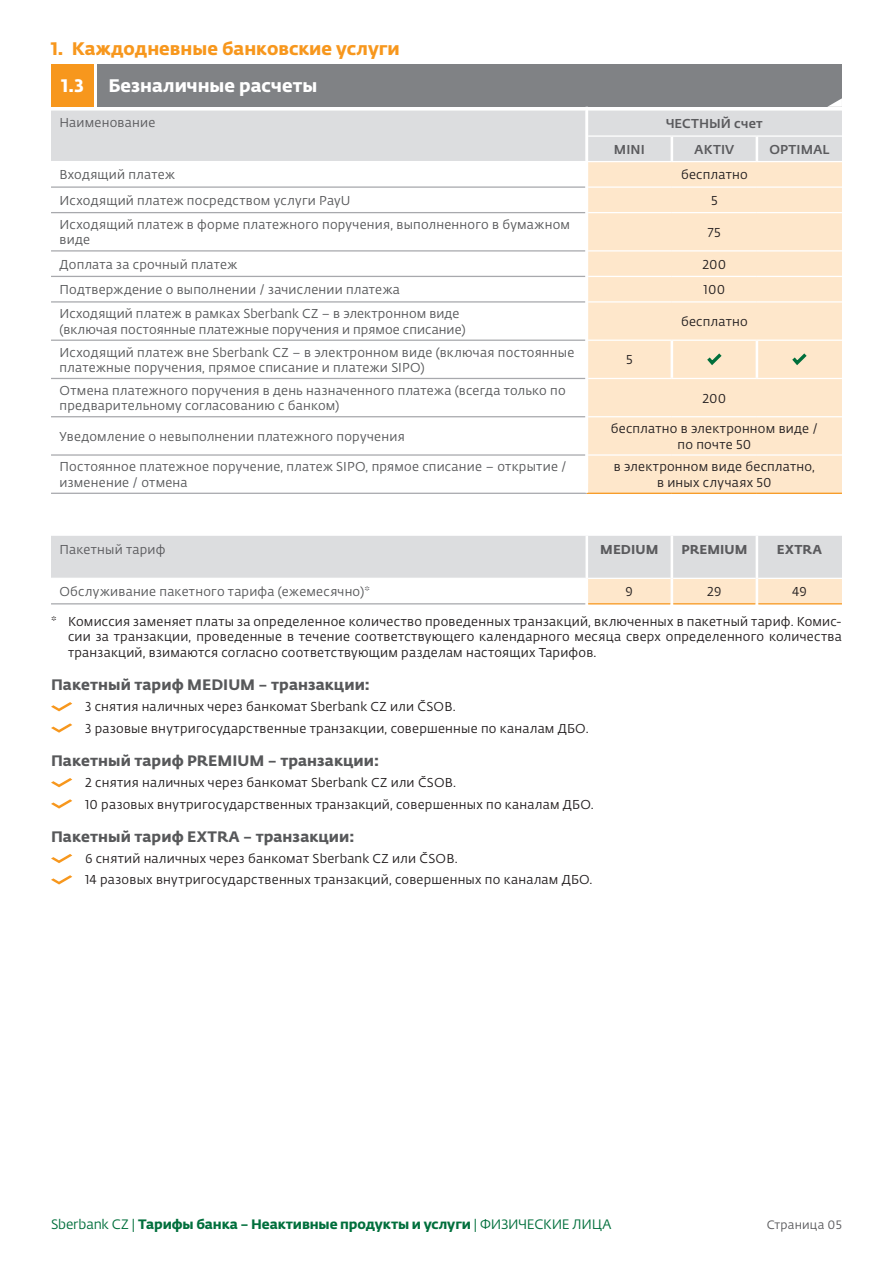
<style>
.page{position:relative;width:893px;height:1263px;background:#fff}
.page>*{position:absolute;margin:0;border:0;box-sizing:border-box;transform-origin:0 0}
.t1{font:18px "Fedra Sans Pro Bold LF";color:#f7971d}
.t2{font:18px "Fedra Sans Pro Bold LF";color:#fff}
.t3{font:15px "Fedra Sans Pro Bold LF";letter-spacing:.005em;color:#57585a}
.t4{font:13.5px "Fedra Sans Pro Bold LF";letter-spacing:-.005em;color:#006f3c}
.t5{font:12.75px/15.3px "Fedra Sans Pro Book LF";letter-spacing:.02em;color:#231f20;text-align:justify}
.t6{font:12.75px/15.3px "Fedra Sans Pro Book LF";letter-spacing:.015em;color:#57585a}
.t7{font:12.75px "Fedra Sans Pro Medium LF";letter-spacing:.01em;color:#5a5a5d}
.t8{font:12.75px "Fedra Sans Pro Book LF";letter-spacing:.015em;color:#5a5a5d}
.t9{font:12.75px "Fedra Sans Pro Bold LF";letter-spacing:.01em;color:#5a5a5d}
.t10{font:12px "Fedra Sans Pro Book LF";letter-spacing:.02em;color:#5a5a5d}
.s1{font-family:"Fedra Sans Pro Book LF"}
</style>
<div class="page">
<div style="left:98px;top:64px;width:744px;height:42px;background:#808285"></div>
<div style="left:51px;top:64px;width:43px;height:42px;background:#f7971d"></div>
<svg style="left:51px;top:536px;width:791px;height:69px"></svg>
<svg style="left:51px;top:702px;width:21px;height:9px"></svg>
<svg style="left:51px;top:723px;width:21px;height:10px"></svg>
<svg style="left:51px;top:778px;width:21px;height:9px"></svg>
<svg style="left:51px;top:799px;width:21px;height:9px"></svg>
<svg style="left:51px;top:854px;width:21px;height:9px"></svg>
<svg style="left:51px;top:875px;width:21px;height:9px"></svg>
<svg style="left:51px;top:98px;width:791px;height:63px"></svg>
<svg style="left:51px;top:213px;width:534px;height:280px"></svg>
<div style="left:588px;top:162px;width:254px;height:331px;background:#fee7cb"></div>
<hr style="left:51px;top:186px;width:534px;height:2px;background:#a8a9ad">
<hr style="left:51px;top:212px;width:534px;height:1px;background:#a8a9ad">
<hr style="left:51px;top:250px;width:534px;height:2px;background:#a8a9ad">
<hr style="left:51px;top:276px;width:534px;height:1px;background:#a8a9ad">
<hr style="left:51px;top:301px;width:534px;height:2px;background:#a8a9ad">
<hr style="left:51px;top:340px;width:534px;height:1px;background:#a8a9ad">
<hr style="left:51px;top:378px;width:534px;height:1px;background:#a8a9ad">
<hr style="left:51px;top:416px;width:534px;height:1px;background:#a8a9ad">
<hr style="left:51px;top:454px;width:534px;height:2px;background:#a8a9ad">
<hr style="left:51px;top:493px;width:536px;height:1px;background:#a8a9ad">
<hr style="left:588px;top:186px;width:84px;height:2px;background:#fff">
<hr style="left:672px;top:186px;width:85px;height:2px;background:#fff">
<hr style="left:757px;top:186px;width:85px;height:2px;background:#fff">
<hr style="left:588px;top:212px;width:84px;height:1px;background:#fff">
<hr style="left:672px;top:212px;width:85px;height:1px;background:#fff">
<hr style="left:757px;top:212px;width:85px;height:1px;background:#fff">
<hr style="left:588px;top:250px;width:84px;height:2px;background:#fff">
<hr style="left:672px;top:250px;width:85px;height:2px;background:#fff">
<hr style="left:757px;top:250px;width:85px;height:2px;background:#fff">
<hr style="left:588px;top:276px;width:84px;height:1px;background:#fff">
<hr style="left:672px;top:276px;width:85px;height:1px;background:#fff">
<hr style="left:757px;top:276px;width:85px;height:1px;background:#fff">
<hr style="left:588px;top:301px;width:84px;height:2px;background:#fff">
<hr style="left:672px;top:301px;width:85px;height:2px;background:#fff">
<hr style="left:757px;top:301px;width:85px;height:2px;background:#fff">
<hr style="left:588px;top:340px;width:84px;height:1px;background:#fff">
<hr style="left:672px;top:340px;width:85px;height:1px;background:#fff">
<hr style="left:757px;top:340px;width:85px;height:1px;background:#fff">
<hr style="left:588px;top:378px;width:84px;height:1px;background:#fff">
<hr style="left:672px;top:378px;width:85px;height:1px;background:#fff">
<hr style="left:757px;top:378px;width:85px;height:1px;background:#fff">
<hr style="left:588px;top:416px;width:84px;height:1px;background:#fff">
<hr style="left:672px;top:416px;width:85px;height:1px;background:#fff">
<hr style="left:757px;top:416px;width:85px;height:1px;background:#fff">
<hr style="left:588px;top:454px;width:84px;height:2px;background:#fff">
<hr style="left:672px;top:454px;width:85px;height:2px;background:#fff">
<hr style="left:757px;top:454px;width:85px;height:2px;background:#fff">
<hr style="left:587px;top:493px;width:85px;height:1px;background:#f7971d">
<hr style="left:672px;top:493px;width:85px;height:1px;background:#f7971d">
<hr style="left:757px;top:493px;width:85px;height:1px;background:#f7971d">
<hr style="left:671px;top:341px;width:2px;height:37px;background:#fff">
<hr style="left:756px;top:341px;width:2px;height:37px;background:#fff">
<hr style="left:671px;top:137px;width:2px;height:24px;background:#fff">
<hr style="left:756px;top:137px;width:2px;height:24px;background:#fff">
<hr style="left:588px;top:135px;width:84px;height:2px;background:#fff">
<hr style="left:672px;top:135px;width:85px;height:2px;background:#fff">
<hr style="left:757px;top:135px;width:85px;height:2px;background:#fff">
<svg style="left:704px;top:350px;width:21px;height:18px"></svg>
<svg style="left:789px;top:350px;width:21px;height:18px"></svg>
<hr style="left:585px;top:107px;width:3px;height:377px;background:#fff">
<p class="t1" style="left:51px;top:35px;width:350px">1. Каждодневные банковские услуги</p>
<p class="t2" style="left:62px;top:71px;width:24px">1.3</p>
<p class="t2" style="left:108px;top:71px;width:210px">Безналичные расчеты</p>
<p class="t8" style="left:60px;top:114px;width:97px">Наименование</p>
<p class="t7" style="left:666px;top:114px;width:98px">ЧЕСТНЫЙ счет</p>
<p class="t7" style="left:614px;top:140px;width:32px">MINI</p>
<p class="t7" style="left:695px;top:140px;width:41px">AKTIV</p>
<p class="t7" style="left:769px;top:140px;width:61px">OPTIMAL</p>
<p class="t6" style="left:60px;top:167px;width:117px">Входящий платеж</p>
<p class="t5" style="left:681px;top:167px;width:68px">бесплатно</p>
<p class="t6" style="left:60px;top:192px;width:292px">Исходящий платеж посредством услуги PayU</p>
<p class="t5" style="left:711px;top:192px;width:8px">5</p>
<p class="t6" style="left:60px;top:217px;width:512px">Исходящий платеж в форме платежного поручения, выполненного в бумажном виде</p>
<p class="t5" style="left:708px;top:224px;width:14px">75</p>
<p class="t6" style="left:60px;top:256px;width:179px">Доплата за срочный платеж</p>
<p class="t5" style="left:702px;top:256px;width:25px">200</p>
<p class="t6" style="left:60px;top:282px;width:342px">Подтверждение о выполнении / зачислении платежа</p>
<p class="t5" style="left:704px;top:282px;width:23px">100</p>
<p class="t6" style="left:60px;top:306px;width:408px">Исходящий платеж в рамках Sberbank CZ – в электронном виде (включая постоянные платежные поручения и прямое списание)</p>
<p class="t5" style="left:681px;top:313px;width:68px">бесплатно</p>
<p class="t6" style="left:60px;top:344px;width:516px">Исходящий платеж вне Sberbank CZ – в электронном виде (включая постоянные платежные поручения, прямое списание и платежи SIPO)</p>
<p class="t5" style="left:626px;top:352px;width:8px">5</p>
<p class="t6" style="left:60px;top:382px;width:508px">Отмена платежного поручения в день назначенного платежа (всегда только по предварительному согласованию с банком)</p>
<p class="t5" style="left:702px;top:390px;width:25px">200</p>
<p class="t6" style="left:60px;top:428px;width:347px">Уведомление о невыполнении платежного поручения</p>
<p class="t5" style="left:611px;top:421px;width:209px">бесплатно в электронном виде /</p>
<p class="t5" style="left:678px;top:436px;width:75px">по почте 50</p>
<p class="t6" style="left:60px;top:459px;width:509px">Постоянное платежное поручение, платеж SIPO, прямое списание – открытие / изменение / отмена</p>
<p class="t5" style="left:614px;top:459px;width:203px;text-align:center">в электронном виде бесплатно, в иных случаях 50</p>
<p class="t8" style="left:60px;top:541px;width:107px">Пакетный тариф</p>
<p class="t9" style="left:600px;top:539px;width:60px">MEDIUM</p>
<p class="t9" style="left:681px;top:539px;width:68px">PREMIUM</p>
<p class="t9" style="left:777px;top:539px;width:46px">EXTRA</p>
<p class="t6" style="left:60px;top:583px;width:312px">Обслуживание пакетного тарифа (ежемесячно)*</p>
<p class="t5" style="left:626px;top:583px;width:9px">9</p>
<p class="t5" style="left:707px;top:583px;width:16px">29</p>
<p class="t5" style="left:792px;top:583px;width:16px">49</p>
<p class="t5" style="left:68px;top:614px;width:775px;text-indent:-17px">* Комиссия заменяет платы за определенное количество проведенных транзакций, включенных в пакетный тариф. Комис&shy;сии за транзакции, проведенные в течение соответствующего календарного месяца сверх определенного количества транзакций, взимаются согласно соответствующим разделам настоящих Тарифов.</p>
<p class="t3" style="left:51px;top:673px;width:320px">Пакетный тариф MEDIUM – транзакции:</p>
<p class="t5" style="left:85px;top:699px;width:372px">3 снятия наличных через банкомат Sberbank CZ или ČSOB.</p>
<p class="t5" style="left:85px;top:720px;width:505px">3 разовые внутригосударственные транзакции, совершенные по каналам ДБО.</p>
<p class="t3" style="left:51px;top:749px;width:329px">Пакетный тариф PREMIUM – транзакции:</p>
<p class="t5" style="left:85px;top:775px;width:373px">2 снятия наличных через банкомат Sberbank CZ или ČSOB.</p>
<p class="t5" style="left:85px;top:796px;width:510px">10 разовых внутригосударственных транзакций, совершенных по каналам ДБО.</p>
<p class="t3" style="left:51px;top:824px;width:305px">Пакетный тариф EXTRA – транзакции:</p>
<p class="t5" style="left:85px;top:851px;width:374px">6 снятий наличных через банкомат Sberbank CZ или ČSOB.</p>
<p class="t5" style="left:85px;top:872px;width:509px">14 разовых внутригосударственных транзакций, совершенных по каналам ДБО.</p>
<p class="t4" style="left:51px;top:1213px;width:562px"><span class="s1">Sberbank CZ |</span> Тарифы банка – Неактивные продукты и услуги <span class="s1">| ФИЗИЧЕСКИЕ ЛИЦА</span></p>
<p class="t10" style="left:767px;top:1216px;width:77px">Страница 05</p>
</div>
